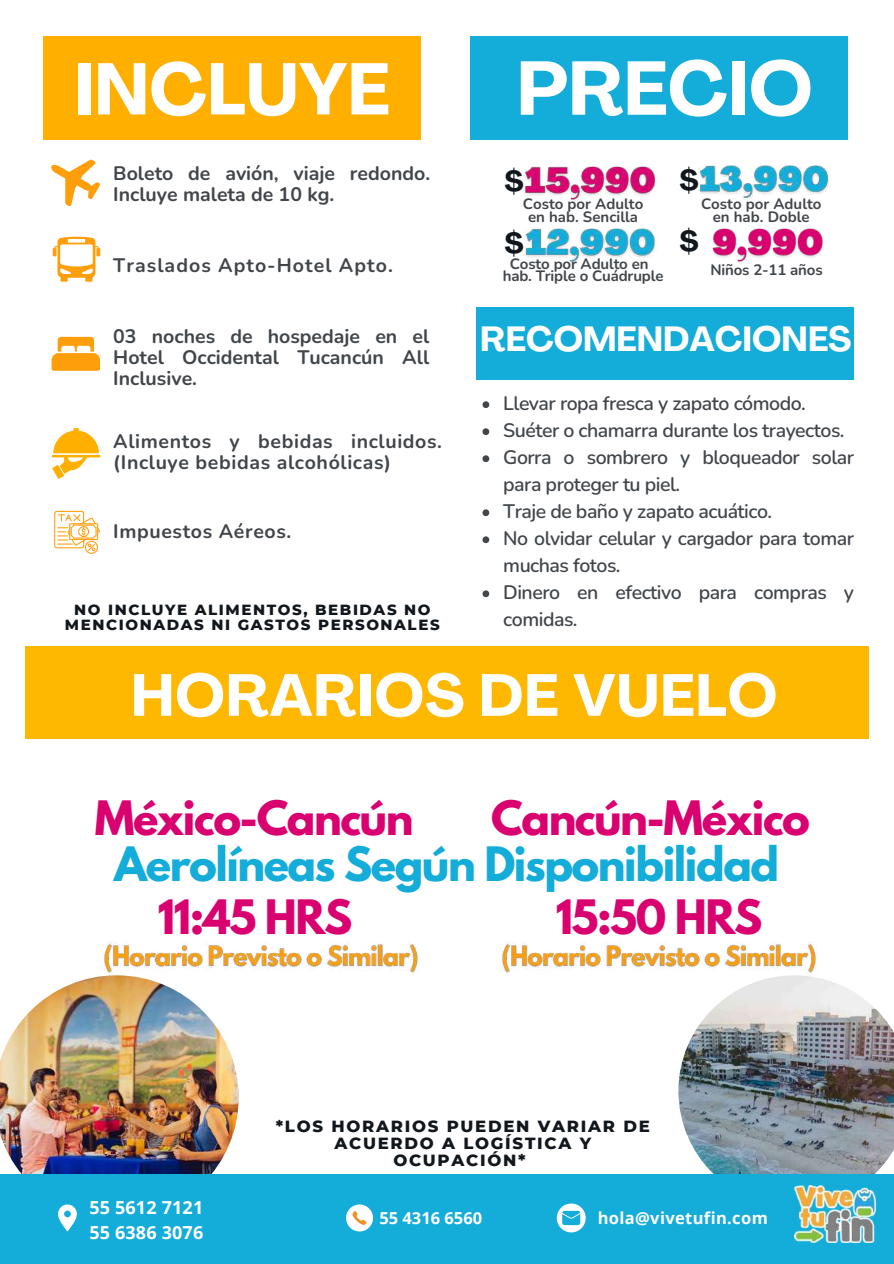
<style>
.page{position:relative;width:894px;height:1264px;background:#fff}
.page>*{position:absolute;margin:0;border:0;box-sizing:border-box;transform-origin:0 0}
.t1{font:700 75px "Agrandir";color:#fff}
.t2{font:700 72px "Agrandir";color:#fff}
.t3{font:700 58.5px "Agrandir";letter-spacing:.015em;color:#fff}
.t4{font:700 42px "League Spartan";letter-spacing:-.035em;color:#d9006f}
.t5{font:700 42px "League Spartan";letter-spacing:-.035em;color:#14acd8}
.t6{font:700 34.5px "Agrandir";color:#fff}
.t7{font:700 28.5px/61.9px "Agrandir";color:#11171d}
.t8{font:600 19.5px/27px "Nunito";letter-spacing:-.025em;color:#41464b}
.t9{font:700 19.5px/21.3px "Nunito";letter-spacing:.03em;color:#41464b;text-align:justify}
.t10{font:700 19.5px/21.3px "Nunito";color:#41464b}
.t11{font:700 19.5px "Nunito";letter-spacing:.055em;color:#41464b}
.t12{font:700 18px/24.8px "Open Sans";letter-spacing:.01em;color:#fff}
.t13{font:800 16.5px/16.8px "Montserrat";letter-spacing:.105em;color:#11171d;text-align:center}
.t14{font:700 16.5px "Open Sans";letter-spacing:.02em;color:#fff}
.t15{font:700 16.5px "Open Sans";color:#fff}
.t16{font:700 15px/12.3px "Nunito";color:#41464b;text-align:center}
.t17{font:800 15px/15.8px "Montserrat";letter-spacing:.105em;color:#11171d;text-align:center}
</style>
<div class="page">
<img style="left:0;top:976px;width:238px;height:198px">
<img style="left:678px;top:976px;width:215px;height:198px">
<div style="left:0;top:1174px;width:893px;height:89px;background:#14acd8"></div>
<div style="left:43px;top:36px;width:378px;height:104px;background:#ffaf00"></div>
<div style="left:470px;top:36px;width:377px;height:104px;background:#14acd8"></div>
<div style="left:475px;top:307px;width:378px;height:73px;background:#14acd8"></div>
<div style="left:25px;top:646px;width:843px;height:92px;background:#ffb801"></div>
<svg style="left:51px;top:337px;width:49px;height:33px"></svg>
<svg style="left:53px;top:236px;width:47px;height:45px"></svg>
<svg style="left:54px;top:511px;width:46px;height:43px"></svg>
<svg style="left:51px;top:160px;width:49px;height:46px"></svg>
<svg style="left:482px;top:401px;width:7px;height:7px"></svg>
<svg style="left:482px;top:428px;width:7px;height:7px"></svg>
<svg style="left:482px;top:455px;width:7px;height:7px"></svg>
<svg style="left:482px;top:509px;width:7px;height:7px"></svg>
<svg style="left:482px;top:536px;width:7px;height:7px"></svg>
<svg style="left:482px;top:590px;width:7px;height:7px"></svg>
<img style="left:524px;top:166px;width:132px;height:36px">
<img style="left:699px;top:165px;width:130px;height:35px">
<img style="left:525px;top:228px;width:131px;height:35px">
<img style="left:712px;top:228px;width:111px;height:35px">
<img style="left:104px;top:941px;width:315px;height:35px">
<img style="left:502px;top:942px;width:314px;height:34px">
<svg style="left:52px;top:428px;width:48px;height:51px"></svg>
<svg style="left:58px;top:1204px;width:19px;height:27px"></svg>
<svg style="left:346px;top:1204px;width:27px;height:27px"></svg>
<svg style="left:556px;top:1203px;width:29px;height:29px"></svg>
<img style="left:794px;top:1185px;width:81px;height:57px">
<h2 class="t2" style="left:74px;top:60px;width:317px">INCLUYE</h2>
<h1 class="t1" style="left:516px;top:58px;width:297px">PRECIO</h1>
<p class="t10" style="left:113px;top:163px;width:318px">Boleto de avión, viaje redondo.<br>Incluye maleta de 10 kg.</p>
<p class="t11" style="left:113px;top:252px;width:281px">Traslados Apto-Hotel Apto.</p>
<p class="t9" style="left:113px;top:325px;width:317px">03 noches de hospedaje en el Hotel Occidental Tucancún All Inclusive.</p>
<p class="t9" style="left:113px;top:431px;width:330px">Alimentos y bebidas incluidos. (Incluye bebidas alcohólicas)</p>
<p class="t9" style="left:113px;top:521px;width:180px">Impuestos Aéreos.</p>
<p class="t17" style="left:65px;top:601px;width:376px">NO INCLUYE ALIMENTOS, BEBIDAS NO<br>MENCIONADAS NI GASTOS PERSONALES</p>
<h3 class="t7" style="left:679px;top:152px;width:21px">$</h3>
<h3 class="t7" style="left:504px;top:152px;width:21px">$ $</h3>
<p class="t16" style="left:522px;top:198px;width:122px">Costo por Adulto en hab. Sencilla</p>
<p class="t16" style="left:700px;top:198px;width:122px">Costo por Adulto en hab. Doble</p>
<h3 class="t7" style="left:679px;top:213px;width:21px">$</h3>
<p class="t16" style="left:502px;top:258px;width:162px">Costo por Adulto en hab. Triple o Cuádruple</p>
<p class="t16" style="left:710px;top:264px;width:114px">Niños 2-11 años</p>
<h3 class="t6" style="left:480px;top:325px;width:372px">RECOMENDACIONES</h3>
<p class="t8" style="left:503px;top:390px;width:352px">Llevar ropa fresca y zapato cómodo.<br>Suéter o chamarra durante los trayectos.<br>Gorra o sombrero y bloqueador solar para proteger tu piel.<br>Traje de baño y zapato acuático.<br>No olvidar celular y cargador para tomar muchas fotos.<br>Dinero en efectivo para compras y comidas.</p>
<h3 class="t3" style="left:131px;top:672px;width:647px">HORARIOS DE VUELO</h3>
<h3 class="t4" style="left:95px;top:797px;width:320px">México-Cancún</h3>
<h3 class="t4" style="left:491px;top:797px;width:320px">Cancún-México</h3>
<h3 class="t5" style="left:114px;top:842px;width:666px">Aerolíneas Según Disponibilidad</h3>
<h3 class="t4" style="left:158px;top:896px;width:196px">11:45 HRS</h3>
<h3 class="t4" style="left:555px;top:896px;width:208px">15:50 HRS</h3>
<p class="t13" style="left:275px;top:1117px;width:375px">*LOS HORARIOS PUEDEN VARIAR DE<br>ACUERDO A LOGÍSTICA Y<br>OCUPACIÓN*</p>
<p class="t12" style="left:89px;top:1194px;width:115px">55 5612 7121<br>55 6386 3076</p>
<p class="t15" style="left:379px;top:1205px;width:104px">55 4316 6560</p>
<p class="t14" style="left:597px;top:1205px;width:172px">hola@vivetufin.com</p>
</div>
